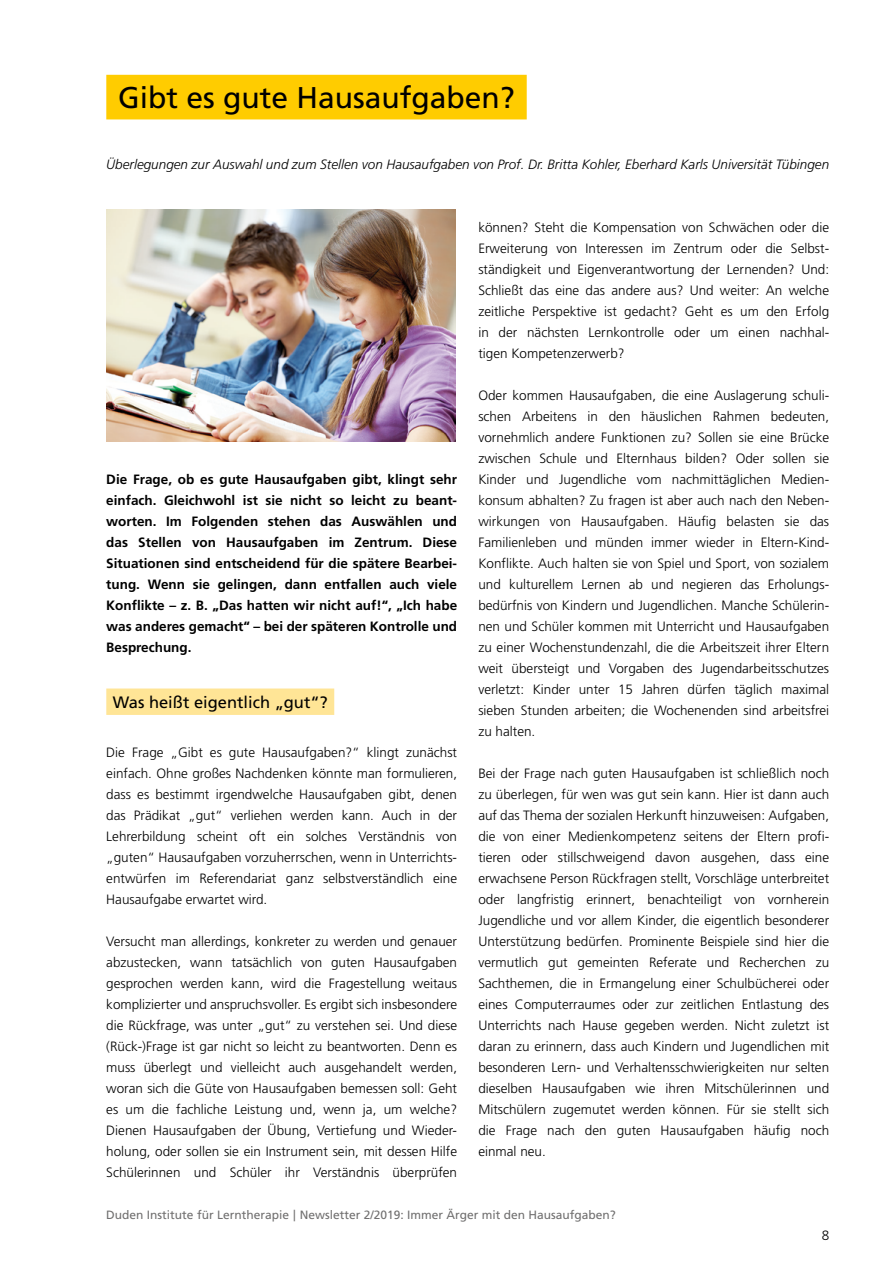
<style>
.page{position:relative;width:893px;height:1263px;background:#fff}
.page>*{position:absolute;margin:0;border:0;box-sizing:border-box;transform-origin:0 0}
.t1{font:30px "DP Frutiger";color:#000}
.t2{font:16.5px "DP Frutiger";color:#000}
.t3{font:300 13.5px/21px "DP Frutiger";color:#000;text-align:justify}
.t4{font:700 13.5px/21px "DP Frutiger";color:#000;text-align:justify}
.t5{font:italic 300 13.5px "DP Frutiger";color:#000}
.t6{font:12px "DP Frutiger";color:#706f6f}
</style>
<div class="page">
<div style="left:106px;top:75px;width:421px;height:44px;background:#fc0"></div>
<div style="left:106px;top:688px;width:228px;height:27px;background:#ffe596"></div>
<img style="left:106px;top:209px;width:349px;height:233px">
<h1 class="t1" style="left:118px;top:79px;width:398px">Gibt es gute Hausaufgaben?</h1>
<p class="t5" style="left:106px;top:156px;width:724px">Überlegungen zur Auswahl und zum Stellen von Hausaufgaben von Prof. Dr. Britta Kohler, Eberhard Karls Universität Tübingen</p>
<p class="t4" style="left:106px;top:469px;width:352px">Die Frage, ob es gute Hausaufgaben gibt, klingt sehr einfach. Gleichwohl ist sie nicht so leicht zu beant&shy;worten. Im Folgenden stehen das Auswählen und das Stellen von Hausaufgaben im Zentrum. Diese Situationen sind entscheidend für die spätere Bearbei&shy;tung. Wenn sie gelingen, dann entfallen auch viele Konflikte – z. B. „Das hatten wir nicht auf!“, „Ich habe was anderes gemacht“ – bei der späteren Kontrolle und Besprechung.</p>
<p class="t2" style="left:113px;top:692px;width:217px">Was heißt eigentlich „gut“?</p>
<p class="t3" style="left:106px;top:742px;width:352px">Die Frage „Gibt es gute Hausaufgaben?“ klingt zunächst einfach. Ohne großes Nachdenken könnte man formulieren, dass es bestimmt irgendwelche Hausaufgaben gibt, denen das Prädikat „gut“ verliehen werden kann. Auch in der Lehrerbildung scheint oft ein solches Verständnis von „guten“ Hausaufgaben vorzuherrschen, wenn in Unterrichts&shy;entwürfen im Referendariat ganz selbstverständlich eine Hausaufgabe erwartet wird.</p>
<p class="t3" style="left:106px;top:931px;width:352px">Versucht man allerdings, konkreter zu werden und genauer abzustecken, wann tatsächlich von guten Hausaufgaben gesprochen werden kann, wird die Fragestellung weitaus komplizierter und anspruchsvoller. Es ergibt sich insbesondere die Rückfrage, was unter „gut“ zu verstehen sei. Und diese (Rück-)Frage ist gar nicht so leicht zu beantworten. Denn es muss überlegt und vielleicht auch ausgehandelt werden, woran sich die Güte von Hausaufgaben bemessen soll: Geht es um die fachliche Leistung und, wenn ja, um welche?<br>Dienen Hausaufgaben der Übung, Vertiefung und Wieder&shy;holung, oder sollen sie ein Instrument sein, mit dessen Hilfe Schülerinnen und Schüler ihr Verständnis überprüfen</p>
<p class="t3" style="left:478px;top:217px;width:352px">können? Steht die Kompensation von Schwächen oder die Erweiterung von Interessen im Zentrum oder die Selbst&shy;ständigkeit und Eigenverantwortung der Lernenden? Und:<br>Schließt das eine das andere aus? Und weiter: An welche zeitliche Perspektive ist gedacht? Geht es um den Erfolg in der nächsten Lernkontrolle oder um einen nachhal&shy;tigen Kompetenzerwerb?</p>
<p class="t3" style="left:478px;top:385px;width:352px">Oder kommen Hausaufgaben, die eine Auslagerung schuli&shy;schen Arbeitens in den häuslichen Rahmen bedeuten, vornehmlich andere Funktionen zu? Sollen sie eine Brücke zwischen Schule und Elternhaus bilden? Oder sollen sie Kinder und Jugendliche vom nachmittäglichen Medien&shy;konsum abhalten? Zu fragen ist aber auch nach den Neben&shy;wirkungen von Hausaufgaben. Häufig belasten sie das Familienleben und münden immer wieder in Eltern-Kind-Konflikte. Auch halten sie von Spiel und Sport, von sozialem und kulturellem Lernen ab und negieren das Erholungs&shy;bedürfnis von Kindern und Jugendlichen. Manche Schülerin&shy;nen und Schüler kommen mit Unterricht und Hausaufgaben zu einer Wochenstundenzahl, die die Arbeitszeit ihrer Eltern weit übersteigt und Vorgaben des Jugendarbeitsschutzes verletzt: Kinder unter 15 Jahren dürfen täglich maximal sieben Stunden arbeiten; die Wochenenden sind arbeitsfrei zu halten.</p>
<p class="t3" style="left:478px;top:763px;width:352px">Bei der Frage nach guten Hausaufgaben ist schließlich noch zu überlegen, für wen was gut sein kann. Hier ist dann auch auf das Thema der sozialen Herkunft hinzuweisen: Aufgaben, die von einer Medienkompetenz seitens der Eltern profi&shy;tieren oder stillschweigend davon ausgehen, dass eine erwachsene Person Rückfragen stellt, Vorschläge unterbreitet oder langfristig erinnert, benachteiligt von vornherein Jugendliche und vor allem Kinder, die eigentlich besonderer Unterstützung bedürfen. Prominente Beispiele sind hier die vermutlich gut gemeinten Referate und Recherchen zu Sachthemen, die in Ermangelung einer Schulbücherei oder eines Computerraumes oder zur zeitlichen Entlastung des Unterrichts nach Hause gegeben werden. Nicht zuletzt ist daran zu erinnern, dass auch Kindern und Jugendlichen mit besonderen Lern- und Verhaltensschwierigkeiten nur selten dieselben Hausaufgaben wie ihren Mitschülerinnen und Mitschülern zugemutet werden können. Für sie stellt sich die Frage nach den guten Hausaufgaben häufig noch einmal neu.</p>
<p class="t6" style="left:106px;top:1208px;width:511px">Duden Institute für Lerntherapie | Newsletter 2/2019: Immer Ärger mit den Hausaufgaben?</p>
<p class="t3" style="left:822px;top:1225px;width:9px">8</p>
</div>
